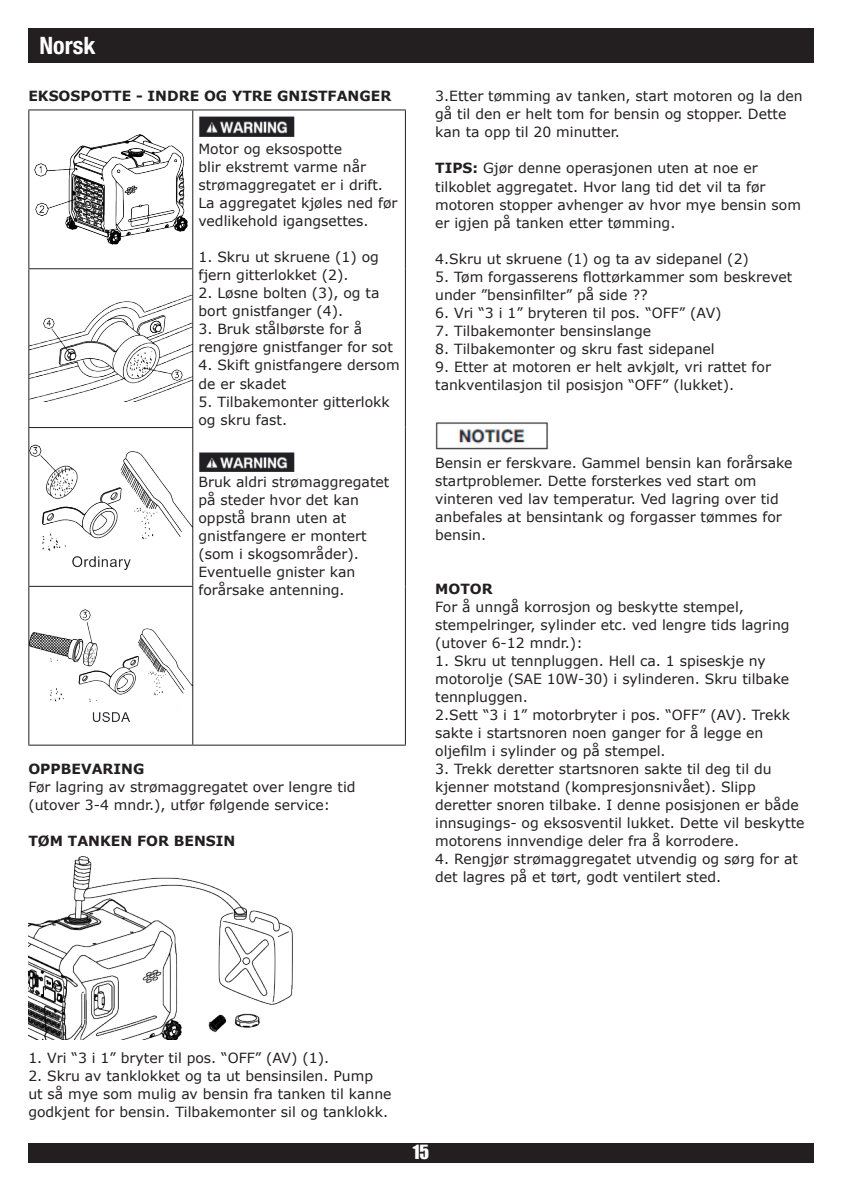
<style>
.page{position:relative;width:842px;height:1191px;background:#fff}
.page>*{position:absolute;margin:0;border:0;box-sizing:border-box;transform-origin:0 0}
.t1{font:700 condensed 24px "Helvetica Neue LT Std";color:#fff}
.t2{font:18px "Impact";color:#fff}
.t3{font:14px/18px "Verdana";color:#231f20}
.t4{font:700 14px "Verdana";color:#231f20}
.s1{font-weight:700}
</style>
<div class="page">
<div style="left:28px;top:1142px;width:785px;height:20px;background:#231f20"></div>
<div style="left:28px;top:28px;width:786px;height:34px;background:#231f20"></div>
<hr style="left:28px;top:109px;width:165px;height:1px;background:#231f20">
<hr style="left:28px;top:110px;width:1px;height:158px;background:#231f20">
<hr style="left:193px;top:109px;width:213px;height:1px;background:#231f20">
<hr style="left:192px;top:110px;width:1px;height:158px;background:#231f20">
<hr style="left:405px;top:110px;width:1px;height:159px;background:#231f20">
<hr style="left:405px;top:269px;width:1px;height:158px;background:#231f20">
<hr style="left:405px;top:427px;width:1px;height:159px;background:#231f20">
<hr style="left:405px;top:586px;width:1px;height:158px;background:#231f20">
<hr style="left:193px;top:744px;width:213px;height:1px;background:#231f20">
<hr style="left:28px;top:268px;width:165px;height:1px;background:#231f20">
<hr style="left:28px;top:269px;width:1px;height:158px;background:#231f20">
<hr style="left:192px;top:269px;width:1px;height:158px;background:#231f20">
<hr style="left:28px;top:427px;width:165px;height:1px;background:#231f20">
<hr style="left:28px;top:428px;width:1px;height:158px;background:#231f20">
<hr style="left:192px;top:428px;width:1px;height:158px;background:#231f20">
<hr style="left:28px;top:586px;width:165px;height:1px;background:#231f20">
<hr style="left:28px;top:587px;width:1px;height:157px;background:#231f20">
<hr style="left:192px;top:587px;width:1px;height:157px;background:#231f20">
<hr style="left:28px;top:744px;width:165px;height:1px;background:#231f20">
<img style="left:34px;top:134px;width:153px;height:110px">
<img style="left:199px;top:116px;width:95px;height:20px">
<img style="left:199px;top:452px;width:95px;height:20px">
<img style="left:29px;top:294px;width:163px;height:108px">
<img style="left:29px;top:444px;width:163px;height:125px">
<img style="left:29px;top:610px;width:163px;height:111px">
<img style="left:28px;top:856px;width:264px;height:183px">
<img style="left:435px;top:422px;width:113px;height:28px">
<h1 class="t1" style="left:40px;top:31px;width:57px">Norsk</h1>
<p class="t4" style="left:28px;top:87px;width:364px">EKSOSPOTTE - INDRE OG YTRE GNISTFANGER</p>
<p class="t3" style="left:198px;top:140px;width:201px">Motor og eksospotte<br>blir ekstremt varme når strømaggregatet er i drift.<br>La aggregatet kjøles ned før vedlikehold igangsettes.</p>
<p class="t3" style="left:198px;top:248px;width:182px">1. Skru ut skruene (1) og fjern gitterlokket (2).</p>
<p class="t3" style="left:198px;top:284px;width:183px">2. Løsne bolten (3), og ta bort gnistfanger (4).</p>
<p class="t3" style="left:198px;top:320px;width:196px">3. Bruk stålbørste for å rengjøre gnistfanger for sot</p>
<p class="t3" style="left:198px;top:356px;width:203px">4. Skift gnistfangere dersom de er skadet</p>
<p class="t3" style="left:198px;top:392px;width:193px">5. Tilbakemonter gitterlokk og skru fast.</p>
<p class="t3" style="left:198px;top:473px;width:192px">Bruk aldri strømaggregatet på steder hvor det kan oppstå brann uten at gnistfangere er montert (som i skogsområder).<br>Eventuelle gnister kan forårsake antenning.</p>
<p class="t4" style="left:28px;top:759px;width:118px">OPPBEVARING</p>
<p class="t3" style="left:28px;top:778px;width:329px">Før lagring av strømaggregatet over lengre tid (utover 3-4 mndr.), utfør følgende service:</p>
<p class="t4" style="left:28px;top:831px;width:209px">TØM TANKEN FOR BENSIN</p>
<p class="t3" style="left:435px;top:88px;width:369px">3.Etter tømming av tanken, start motoren og la den gå til den er helt tom for bensin og stopper. Dette kan ta opp til 20 minutter.</p>
<p class="t3" style="left:435px;top:160px;width:367px"><span class="s1">TIPS:</span> Gjør denne operasjonen uten at noe er tilkoblet aggregatet. Hvor lang tid det vil ta før motoren stopper avhenger av hvor mye bensin som er igjen på tanken etter tømming.</p>
<p class="t3" style="left:435px;top:250px;width:315px">4.Skru ut skruene (1) og ta av sidepanel (2)</p>
<p class="t3" style="left:435px;top:268px;width:359px">5. Tøm forgasserens flottørkammer som beskrevet under ”bensinfilter” på side ??</p>
<p class="t3" style="left:435px;top:304px;width:288px">6. Vri “3 i 1” bryteren til pos. “OFF” (AV)</p>
<p class="t3" style="left:435px;top:322px;width:217px">7. Tilbakemonter bensinslange</p>
<p class="t3" style="left:435px;top:340px;width:281px">8. Tilbakemonter og skru fast sidepanel</p>
<p class="t3" style="left:435px;top:358px;width:337px">9. Etter at motoren er helt avkjølt, vri rattet for tankventilasjon til posisjon “OFF” (lukket).</p>
<p class="t3" style="left:435px;top:454px;width:359px">Bensin er ferskvare. Gammel bensin kan forårsake startproblemer. Dette forsterkes ved start om vinteren ved lav temperatur. Ved lagring over tid anbefales at bensintank og forgasser tømmes for bensin.</p>
<p class="t4" style="left:435px;top:580px;width:59px">MOTOR</p>
<p class="t3" style="left:435px;top:598px;width:356px">For å unngå korrosjon og beskytte stempel, stempelringer, sylinder etc. ved lengre tids lagring (utover 6-12 mndr.):</p>
<p class="t3" style="left:435px;top:652px;width:356px">1. Skru ut tennpluggen. Hell ca. 1 spiseskje ny motorolje (SAE 10W-30) i sylinderen. Skru tilbake tennpluggen.<br>2.Sett “3 i 1” motorbryter i pos. “OFF” (AV). Trekk sakte i startsnoren noen ganger for å legge en oljefilm i sylinder og på stempel.</p>
<p class="t3" style="left:435px;top:760px;width:371px">3. Trekk deretter startsnoren sakte til deg til du kjenner motstand (kompresjonsnivået). Slipp deretter snoren tilbake. I denne posisjonen er både innsugings- og eksosventil lukket. Dette vil beskytte motorens innvendige deler fra å korrodere.</p>
<p class="t3" style="left:435px;top:850px;width:364px">4. Rengjør strømaggregatet utvendig og sørg for at det lagres på et tørt, godt ventilert sted.</p>
<p class="t3" style="left:28px;top:1049px;width:302px">1. Vri “3 i 1” bryter til pos. “OFF” (AV) (1).</p>
<p class="t3" style="left:28px;top:1067px;width:365px">2. Skru av tanklokket og ta ut bensinsilen. Pump<br>ut så mye som mulig av bensin fra tanken til kanne godkjent for bensin. Tilbakemonter sil og tanklokk.</p>
<p class="t2" style="left:413px;top:1138px;width:18px">15</p>
</div>
